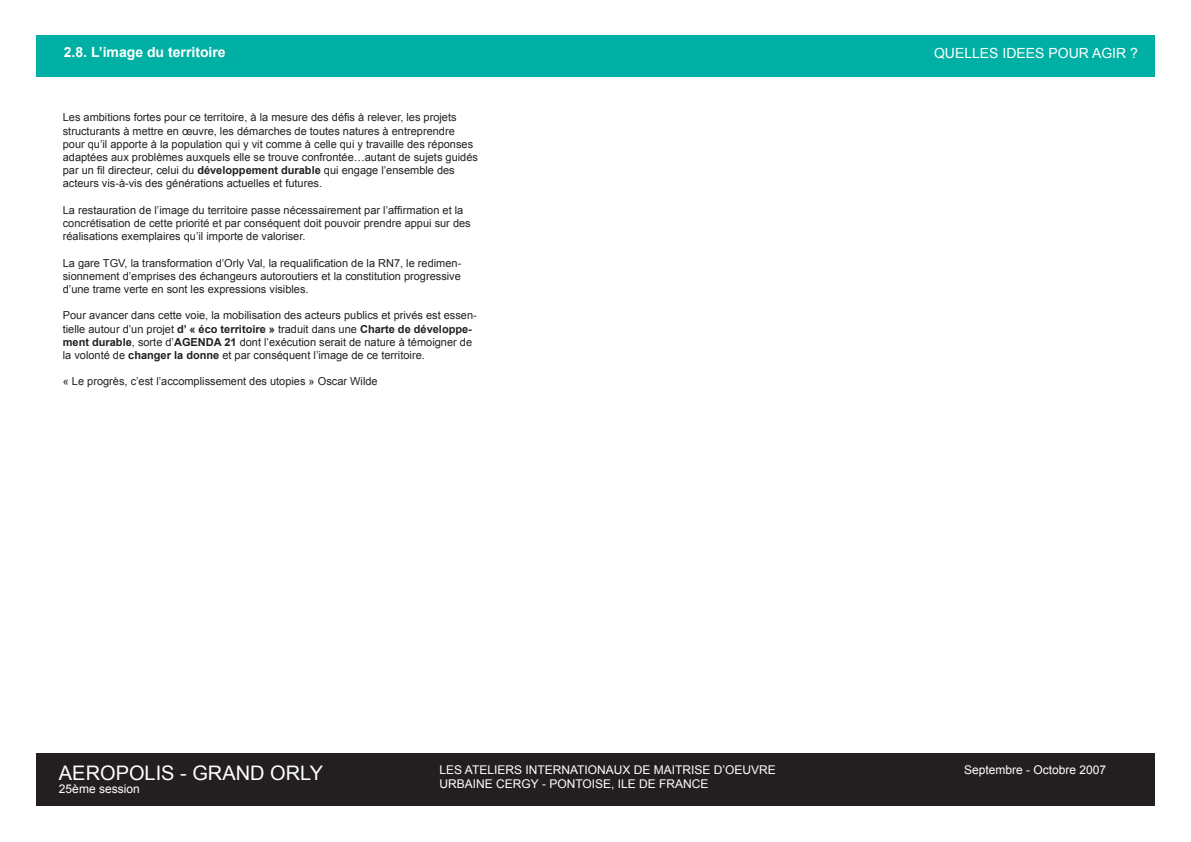
<style>
.page{position:relative;width:1191px;height:842px;background:#fff}
.page>*{position:absolute;margin:0;border:0;box-sizing:border-box;transform-origin:0 0}
.t1{font:20px "Arial";color:#fff}
.t2{font:700 14px "Arial";color:#fff}
.t3{font:14px "Arial";color:#fff}
.t4{font:12px/14.4px "Arial";color:#fff}
.t5{font:11px/13.2px "Arial";color:#231f20}
.s1{font-weight:700}
</style>
<div class="page">
<div style="left:36px;top:753px;width:1119px;height:52px;background:#231f20"></div>
<div style="left:36px;top:35px;width:1119px;height:42px;background:#00b0a4"></div>
<p class="t2" style="left:64px;top:43px;width:163px">2.8. L’image du territoire</p>
<p class="t3" style="left:934px;top:44px;width:205px">QUELLES IDEES POUR AGIR ?</p>
<p class="t5" style="left:63px;top:111px;width:417px">Les ambitions fortes pour ce territoire, à la mesure des défis à relever, les projets structurants à mettre en œuvre, les démarches de toutes natures à entreprendre pour qu’il apporte à la population qui y vit comme à celle qui y travaille des réponses adaptées aux problèmes auxquels elle se trouve confrontée…autant de sujets guidés par un fil directeur, celui du <span class="s1">développement durable</span> qui engage l’ensemble des acteurs vis-à-vis des générations actuelles et futures.</p>
<p class="t5" style="left:63px;top:203px;width:409px">La restauration de l’image du territoire passe nécessairement par l’affirmation et la concrétisation de cette priorité et par conséquent doit pouvoir prendre appui sur des réalisations exemplaires qu’il importe de valoriser.</p>
<p class="t5" style="left:63px;top:256px;width:400px;text-align:justify">La gare TGV, la transformation d’Orly Val, la requalification de la RN7, le redimen&shy;sionnement d’emprises des échangeurs autoroutiers et la constitution progressive d’une trame verte en sont les expressions visibles.</p>
<p class="t5" style="left:63px;top:309px;width:415px">Pour avancer dans cette voie, la mobilisation des acteurs publics et privés est essen&shy;tielle autour d’un projet <span class="s1">d’ « éco territoire »</span> traduit dans une <span class="s1">Charte de développe&shy;ment durable</span>, sorte d’<span class="s1">AGENDA 21</span> dont l’exécution serait de nature à témoigner de la volonté de <span class="s1">changer la donne</span> et par conséquent l’image de ce territoire.</p>
<p class="t5" style="left:63px;top:375px;width:316px">« Le progrès, c’est l’accomplissement des utopies » Oscar Wilde</p>
<h1 class="t1" style="left:59px;top:759px;width:266px">AEROPOLIS - GRAND ORLY</h1>
<p class="t4" style="left:439px;top:762px;width:338px">LES ATELIERS INTERNATIONAUX DE MAITRISE D’OEUVRE<br>URBAINE CERGY - PONTOISE, ILE DE FRANCE</p>
<p class="t4" style="left:59px;top:782px;width:82px">25ème session</p>
<p class="t4" style="left:964px;top:762px;width:144px">Septembre - Octobre 2007</p>
</div>
